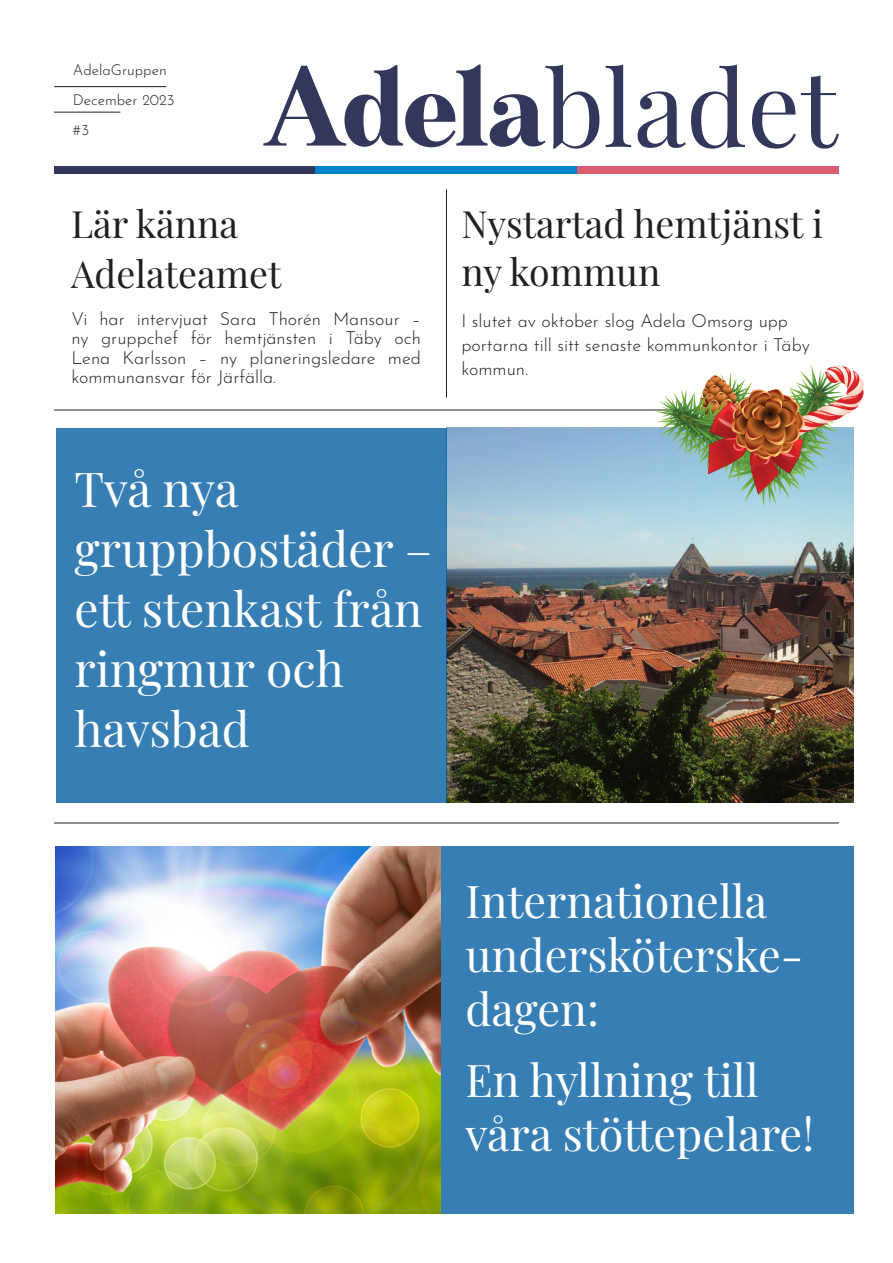
<style>
.page{position:relative;width:893px;height:1263px;background:#fff}
.page>*{position:absolute;margin:0;border:0;box-sizing:border-box;transform-origin:0 0}
.t1{font:48px/60px "Playfair Display";color:#fff}
.t2{font:45px/54px "Playfair Display";color:#fff}
.t3{font:37.5px/48px "Playfair Display";color:#231f20}
.t4{font:100 18px/19.5px "Josefin Sans";color:#231f20;text-align:justify}
.t5{font:100 15px "Josefin Sans";color:#231f20}
</style>
<div class="page">
<hr style="left:54px;top:86px;width:112px;height:1px;background:#231f20">
<hr style="left:54px;top:112px;width:66px;height:1px;background:#231f20">
<svg style="left:263px;top:65px;width:576px;height:84px"></svg>
<div style="left:577px;top:167px;width:262px;height:7px;background:#da5d72"></div>
<div style="left:54px;top:167px;width:262px;height:7px;background:#34375c"></div>
<div style="left:316px;top:167px;width:261px;height:7px;background:#0083ca"></div>
<hr style="left:54px;top:410px;width:785px;height:1px;background:#231f20">
<hr style="left:54px;top:823px;width:785px;height:1px;background:#231f20">
<hr style="left:446px;top:189px;width:1px;height:209px;background:#231f20">
<img style="left:446px;top:428px;width:408px;height:374px">
<div style="left:56px;top:428px;width:390px;height:374px;background:#367eb3"></div>
<img style="left:56px;top:846px;width:385px;height:368px">
<div style="left:441px;top:846px;width:413px;height:368px;background:#367eb3"></div>
<img style="left:655px;top:365px;width:209px;height:143px">
<p class="t5" style="left:73px;top:59px;width:95px">AdelaGruppen</p>
<p class="t5" style="left:73px;top:89px;width:103px">December 2023</p>
<p class="t5" style="left:73px;top:119px;width:18px">#3</p>
<p class="t3" style="left:71px;top:197px;width:169px">Lär känna</p>
<p class="t3" style="left:71px;top:247px;width:212px">Adelateamet</p>
<p class="t4" style="left:71px;top:307px;width:351px">Vi har intervjuat Sara Thorén Mansour – ny gruppchef för hemtjänsten i Täby och Lena Karlsson – ny planeringsledare med kommunansvar för Järfälla.</p>
<p class="t3" style="left:461px;top:197px;width:363px">Nystartad hemtjänst i ny kommun</p>
<p class="t4" style="left:461px;top:307px;width:350px;line-height:24px;text-align:left">I slutet av oktober slog Adela Omsorg upp portarna till sitt senaste kommunkontor i Täby kommun.</p>
<p class="t1" style="left:74px;top:455px;width:359px">Två nya gruppbostäder – ett stenkast från ringmur och havsbad</p>
<p class="t2" style="left:465px;top:871px;width:303px">Internationella</p>
<p class="t2" style="left:465px;top:925px;width:339px">undersköterske&shy;dagen:</p>
<p class="t2" style="left:465px;top:1049px;width:350px">En hyllning till våra stöttepelare!</p>
</div>
